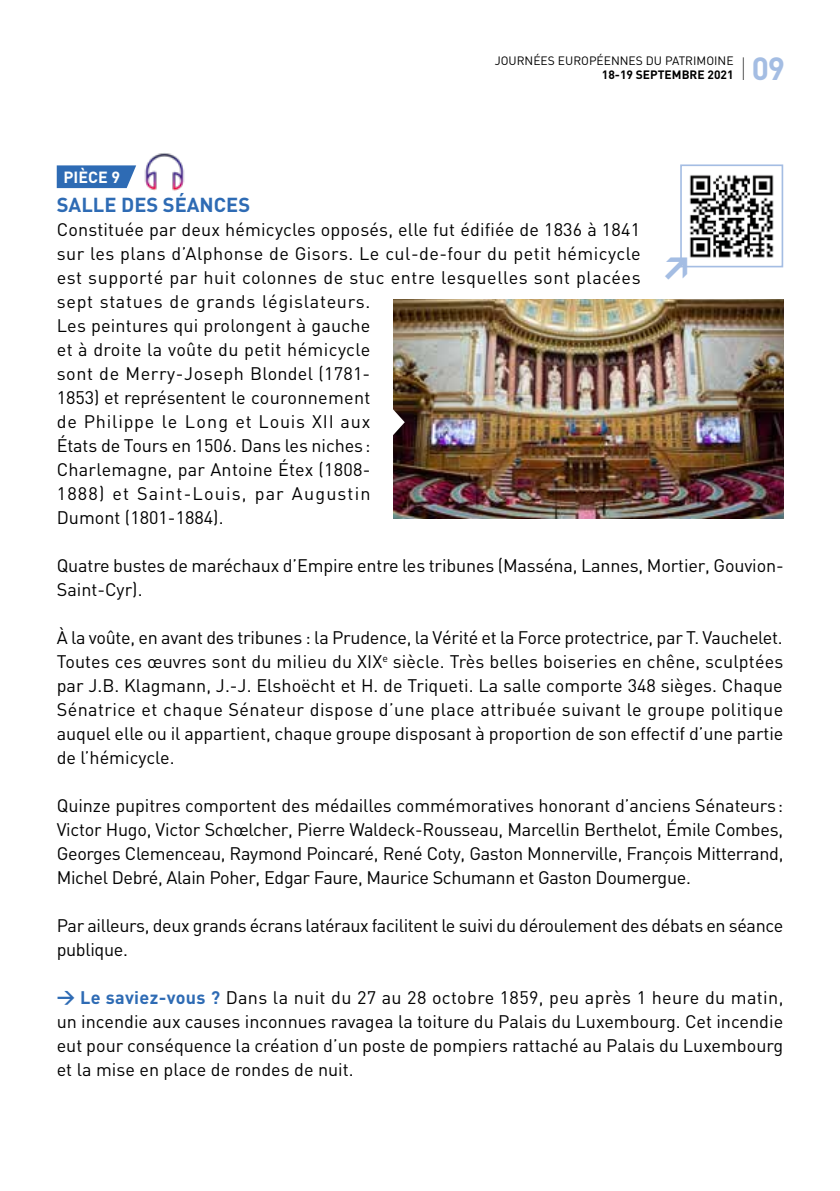
<style>
.page{position:relative;width:840px;height:1191px;background:#fff}
.page>*{position:absolute;margin:0;border:0;box-sizing:border-box;transform-origin:0 0}
.t1{font:700 31.6px "DIN";color:#a4bde3}
.t2{font:700 20px "DIN";color:#2e6bb4}
.t3{font:18px/24px "DIN";color:#000;text-align:justify}
.t4{font:18px/24px "DIN";letter-spacing:-.02em;color:#000}
.t5{font:700 16px "DIN";color:#fff}
.t6{font:12px "DIN";color:#000}
.t7{font:700 12px "DIN";color:#000}
.s1{font-family:"Helvetica Neue LT Std";font-weight:200;font-stretch:condensed;color:#000}
.s2{font-weight:700;color:#2e6bb4}
</style>
<div class="page">
<svg style="left:57px;top:165px;width:79px;height:23px;background:#3d75b9"></svg>
<img style="left:689px;top:175px;width:85px;height:83px">
<div style="left:679px;top:164px;width:103px;height:103px;border:2px solid #a4bde3"></div>
<img style="left:393px;top:300px;width:389px;height:219px">
<svg style="left:393px;top:406px;width:11px;height:32px"></svg>
<img style="left:142px;top:150px;width:45px;height:46px;border-radius:23px">
<svg style="left:679px;top:249px;width:16px;height:19px"></svg>
<p class="t6" style="left:494px;top:54px;width:240px">JOURNÉES EUROPÉENNES DU PATRIMOINE</p>
<p class="t7" style="left:601px;top:67px;width:133px">18-19 SEPTEMBRE 2021</p>
<h1 class="t1" style="left:740px;top:47px;width:45px"><span class="s1">I</span> 09</h1>
<p class="t5" style="left:63px;top:167px;width:58px">PIÈCE 9</p>
<p class="t2" style="left:57px;top:192px;width:195px">SALLE DES SÉANCES</p>
<p class="t3" style="left:57px;top:217px;width:585px;text-align:left">Constituée par deux hémicycles opposés, elle fut édifiée de 1836 à 1841 sur les plans d’Alphonse de Gisors. Le cul-de-four du petit hémicycle est supporté par huit colonnes de stuc entre lesquelles sont placées sept statues de grands législateurs.<br>Les peintures qui prolongent à gauche<br>et à droite la voûte du petit hémicycle<br>sont de Merry-Joseph Blondel (1781-<br>1853) et représentent le couronnement<br>de Philippe le Long et Louis XII aux<br>États de Tours en 1506. Dans les niches:<br>Charlemagne, par Antoine Étex (1808-<br>1888) et Saint-Louis, par Augustin<br>Dumont (1801-1884).</p>
<p class="t3" style="left:57px;top:553px;width:728px">Quatre bustes de maréchaux d’Empire entre les tribunes (Masséna, Lannes, Mortier, Gouvion-<br>Saint-Cyr).</p>
<p class="t3" style="left:57px;top:625px;width:727px">À la voûte, en avant des tribunes : la Prudence, la Vérité et la Force protectrice, par T. Vauchelet.<br>Toutes ces œuvres sont du milieu du XIX<sup>e</sup> siècle. Très belles boiseries en chêne, sculptées par J.B. Klagmann, J.-J. Elshoëcht et H. de Triqueti. La salle comporte 348 sièges. Chaque Sénatrice et chaque Sénateur dispose d’une place attribuée suivant le groupe politique auquel elle ou il appartient, chaque groupe disposant à proportion de son effectif d’une partie de l’hémicycle.</p>
<p class="t3" style="left:57px;top:793px;width:727px">Quinze pupitres comportent des médailles commémoratives honorant d’anciens Sénateurs:<br>Victor Hugo, Victor Schœlcher, Pierre Waldeck-Rousseau, Marcellin Berthelot, Émile Combes, Georges Clemenceau, Raymond Poincaré, René Coty, Gaston Monnerville, François Mitterrand, Michel Debré, Alain Poher, Edgar Faure, Maurice Schumann et Gaston Doumergue.</p>
<p class="t4" style="left:57px;top:913px;width:727px">Par ailleurs, deux grands écrans latéraux facilitent le suivi du déroulement des débats en séance publique.</p>
<p class="t3" style="left:57px;top:985px;width:727px"><span class="s2">&gt; Le saviez-vous ?</span> Dans la nuit du 27 au 28 octobre 1859, peu après 1 heure du matin, un incendie aux causes inconnues ravagea la toiture du Palais du Luxembourg. Cet incendie eut pour conséquence la création d’un poste de pompiers rattaché au Palais du Luxembourg et la mise en place de rondes de nuit.</p>
</div>
